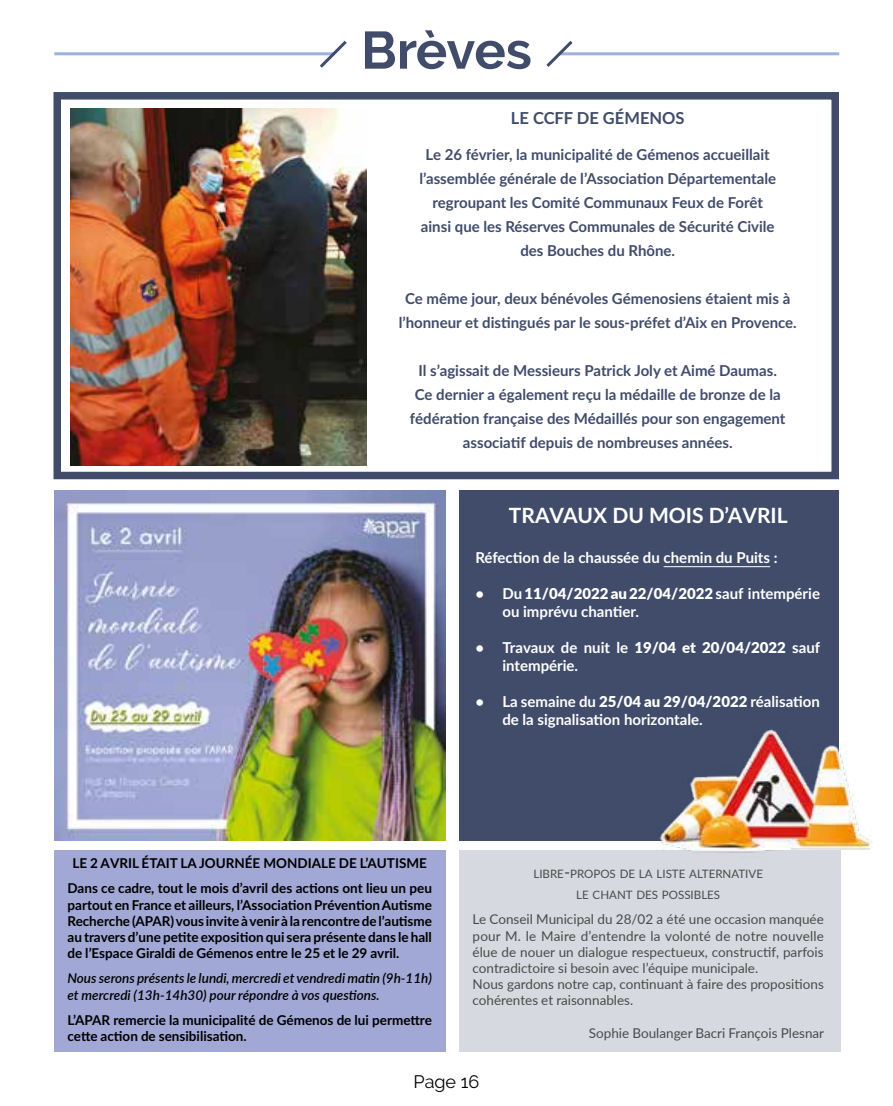
<style>
.page{position:relative;width:893px;height:1106px;background:#fff}
.page>*{position:absolute;margin:0;border:0;box-sizing:border-box;transform-origin:0 0}
.t1{font:700 52.5px "Raleway";letter-spacing:-.015em;color:#404c6a}
.t2{font:700 21px "Lato";color:#fff}
.t3{font:18px "Raleway";color:#000}
.t4{font:700 16.5px "Lato";color:#404c6a}
.t5{font:700 15px/24px "Lato";color:#404c6a;text-align:center}
.t6{font:700 15px/18px "Lato";color:#fff}
.t7{font:700 13.5px/16.2px "Lato";color:#000;text-align:center}
.t8{font:13.5px/16.2px "Lato";color:#4a4a49}
.t9{font:italic 600 13.5px/16.2px "Lato";color:#000}
.t10{font:11.55px/21px "Lato";color:#4a4a49;text-align:center}
.s1{font-weight:900}
.s2{font-size:16.5px}
</style>
<div class="page">
<div style="left:54px;top:850px;width:392px;height:202px;background:#a1a8d5"></div>
<div style="left:459px;top:850px;width:381px;height:202px;background:#d7d9e0"></div>
<hr style="left:54px;top:52px;width:281px;height:3px;background:#9eb1dc">
<svg style="left:317px;top:40px;width:30px;height:28px"></svg>
<hr style="left:559px;top:52px;width:280px;height:3px;background:#9eb1dc">
<svg style="left:546px;top:40px;width:30px;height:27px"></svg>
<div style="left:460px;top:490px;width:379px;height:350px;background:#404c6a"></div>
<hr style="left:664px;top:566px;width:106px;height:1px;background:#fff">
<div style="left:54px;top:92px;width:785px;height:387px;border:8px solid #404c6a"></div>
<img style="left:656px;top:729px;width:216px;height:128px">
<img style="left:71px;top:109px;width:295px;height:356px">
<img style="left:54px;top:490px;width:391px;height:350px">
<h1 class="t1" style="left:361px;top:20px;width:172px">Brèves</h1>
<p class="t4" style="left:511px;top:106px;width:175px">LE CCFF DE GÉMENOS</p>
<p class="t5" style="left:419px;top:142px;width:358px">Le 26 février, la municipalité de Gémenos accueillait l’assemblée générale de l’Association Départementale regroupant les Comité Communaux Feux de Forêt ainsi que les Réserves Communales de Sécurité Civile des Bouches du Rhône.</p>
<p class="t5" style="left:399px;top:286px;width:400px">Ce même jour, deux bénévoles Gémenosiens étaient mis à l’honneur et distingués par le sous-préfet d’Aix en Provence.</p>
<p class="t5" style="left:410px;top:358px;width:377px">Il s’agissait de Messieurs Patrick Joly et Aimé Daumas.<br>Ce dernier a également reçu la médaille de bronze de la fédération française des Médaillés pour son engagement associatif depuis de nombreuses années.</p>
<h2 class="t2" style="left:509px;top:500px;width:280px">TRAVAUX DU MOIS D’AVRIL</h2>
<p class="t6" style="left:475px;top:548px;width:304px">Réfection de la chaussée du chemin du Puits :</p>
<p class="t6" style="left:502px;top:584px;width:319px;text-indent:-27px">• Du <span class="s1">11/04/2022 au 22/04/2022</span> sauf intempérie ou imprévu chantier.</p>
<p class="t6" style="left:502px;top:638px;width:319px;text-indent:-27px">• Travaux de nuit le <span class="s1">19/04 et 20/04/2022</span> sauf intempérie.</p>
<p class="t6" style="left:502px;top:692px;width:319px;text-indent:-27px">• La semaine du <span class="s1">25/04 au 29/04/2022</span> réalisation de la signalisation horizontale.</p>
<p class="t7" style="left:67px;top:850px;width:366px;line-height:25.2px">LE 2 AVRIL ÉTAIT LA JOURNÉE MONDIALE DE L’AUTISME<br>Dans ce cadre, tout le mois d’avril des actions ont lieu un peu</p>
<p class="t7" style="left:67px;top:896px;width:366px;text-align:justify">partout en France et ailleurs, l’Association Prévention Autisme Recherche (APAR) vous invite à venir à la rencontre de l’autisme au travers d’une petite exposition qui sera présente dans le hall de l’Espace Giraldi de Gémenos entre le 25 et le 29 avril.</p>
<p class="t9" style="left:67px;top:969px;width:366px">Nous serons présents le lundi, mercredi et vendredi matin (9h-11h) et mercredi (13h-14h30) pour répondre à vos questions.</p>
<p class="t7" style="left:67px;top:1011px;width:366px;text-align:left">L’APAR remercie la municipalité de Gémenos de lui permettre cette action de sensibilisation.</p>
<p class="t3" style="left:414px;top:1071px;width:67px">Page 16</p>
<p class="t10" style="left:533px;top:863px;width:231px">LIBRE<span class="s2">-</span>PROPOS DE LA LISTE ALTERNATIVE<br>LE CHANT DES POSSIBLES</p>
<p class="t8" style="left:473px;top:910px;width:353px">Le Conseil Municipal du 28/02 a été une occasion manquée pour M. le Maire d’entendre la volonté de notre nouvelle élue de nouer un dialogue respectueux, constructif, parfois contradictoire si besoin avec l’équipe municipale.<br>Nous gardons notre cap, continuant à faire des propositions cohérentes et raisonnables.</p>
<p class="t8" style="left:589px;top:1024px;width:237px">Sophie Boulanger Bacri François Plesnar</p>
</div>
